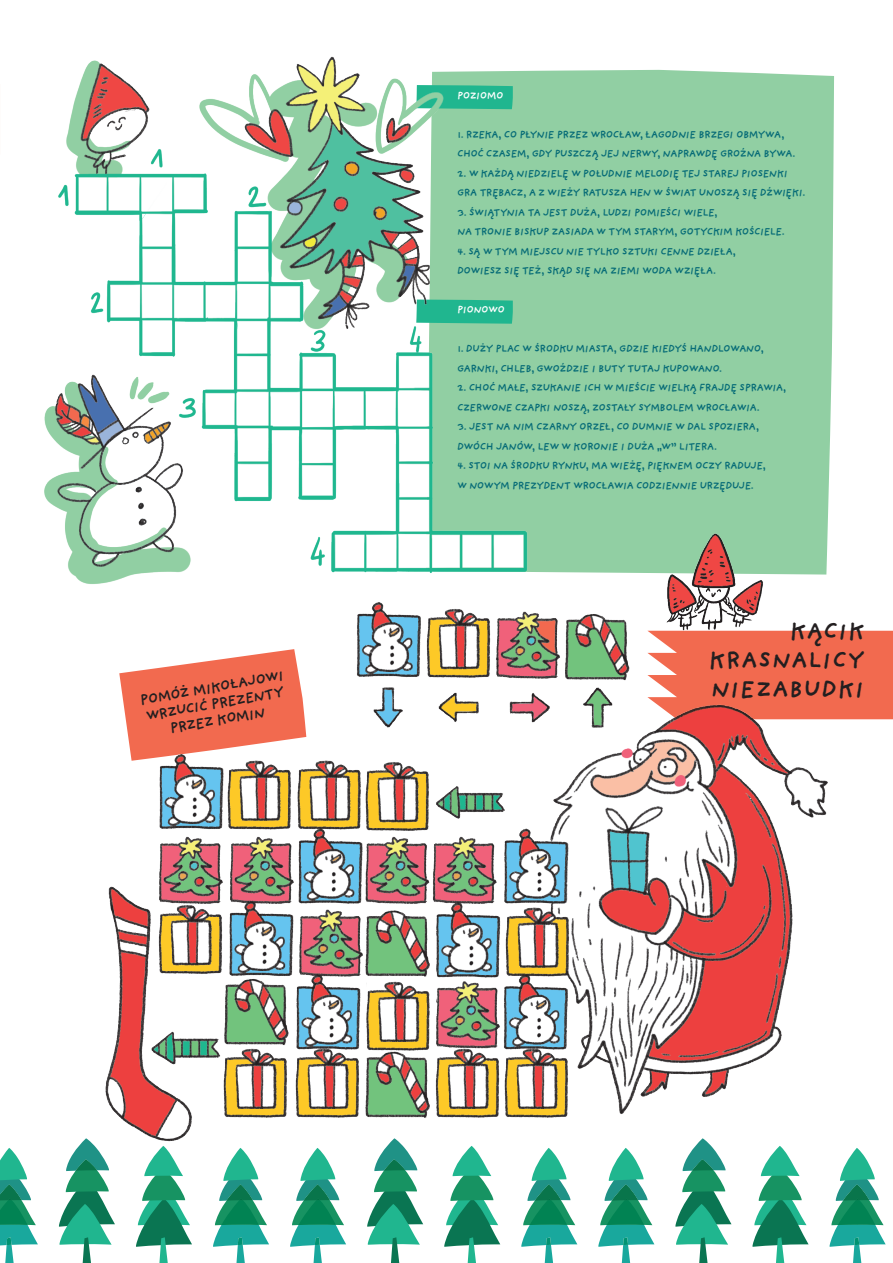
<style>
.page{position:relative;width:893px;height:1263px;background:#fff}
.page>*{position:absolute;margin:0;border:0;box-sizing:border-box;transform-origin:0 0}
.t1{font:700 24px/28.8px "Providence Sans Pro";color:#231f20;text-align:justify}
.t2{font:700 14.85px/16.5px "Providence Sans Pro";color:#231f20;text-align:center}
.t3{font:700 10.5px/19.5px "Providence Sans Pro";letter-spacing:-.06em;color:#076c77}
.t4{font:700 10.5px "Providence Sans Pro";letter-spacing:-.06em;color:#fff}
</style>
<div class="page">
<img style="left:0;top:56px;width:893px;height:1207px">
<h2 class="t2" style="left:139px;top:692px;width:148px;rotate:-10deg">POMÓŻ MIKOŁAJOWI<br>WRZUCIĆ PREZENTY<br>PRZEZ KOMIN</h2>
<p class="t4" style="left:457px;top:89px;width:48px">POZIOMO</p>
<p class="t3" style="left:457px;top:124px;width:340px">1. RZEKA, CO PŁYNIE PRZEZ WROCŁAW, ŁAGODNIE BRZEGI OBMYWA,<br>CHOĆ CZASEM, GDY PUSZCZĄ JEJ NERWY, NAPRAWDĘ GROŹNA BYWA.</p>
<p class="t3" style="left:457px;top:163px;width:350px">2. W KAŻDĄ NIEDZIELĘ W POŁUDNIE MELODIĘ TEJ STAREJ PIOSENKI<br>GRA TRĘBACZ, A Z WIEŻY RATUSZA HEN W ŚWIAT UNOSZĄ SIĘ DŹWIĘKI.</p>
<p class="t3" style="left:457px;top:202px;width:329px">3. ŚWIĄTYNIA TA JEST DUŻA, LUDZI POMIEŚCI WIELE,<br>NA TRONIE BISKUP ZASIADA W TYM STARYM, GOTYCKIM KOŚCIELE.</p>
<p class="t3" style="left:457px;top:241px;width:280px">4. SĄ W TYM MIEJSCU NIE TYLKO SZTUKI CENNE DZIEŁA,<br>DOWIESZ SIĘ TEŻ, SKĄD SIĘ NA ZIEMI WODA WZIĘŁA.</p>
<p class="t4" style="left:457px;top:303px;width:49px">PIONOWO</p>
<p class="t3" style="left:457px;top:339px;width:308px">1. DUŻY PLAC W ŚRODKU MIASTA, GDZIE KIEDYŚ HANDLOWANO,<br>GARNKI, CHLEB, GWOŹDZIE I BUTY TUTAJ KUPOWANO.</p>
<p class="t3" style="left:457px;top:378px;width:331px">2. CHOĆ MAŁE, SZUKANIE ICH W MIEŚCIE WIELKĄ FRAJDĘ SPRAWIA,<br>CZERWONE CZAPKI NOSZĄ, ZOSTAŁY SYMBOLEM WROCŁAWIA.</p>
<p class="t3" style="left:457px;top:417px;width:304px">3. JEST NA NIM CZARNY ORZEŁ, CO DUMNIE W DAL SPOZIERA,<br>DWÓCH JANÓW, LEW W KORONIE I DUŻA „W” LITERA.</p>
<p class="t3" style="left:457px;top:456px;width:310px">4. STOI NA ŚRODKU RYNKU, MA WIEŻĘ, PIĘKNEM OCZY RADUJE,<br>W NOWYM PREZYDENT WROCŁAWIA CODZIENNIE URZĘDUJE.</p>
<h1 class="t1" style="left:708px;top:616px;width:158px;text-indent:81px">KĄCIK KRASNALICY NIEZABUDKI</h1>
</div>
